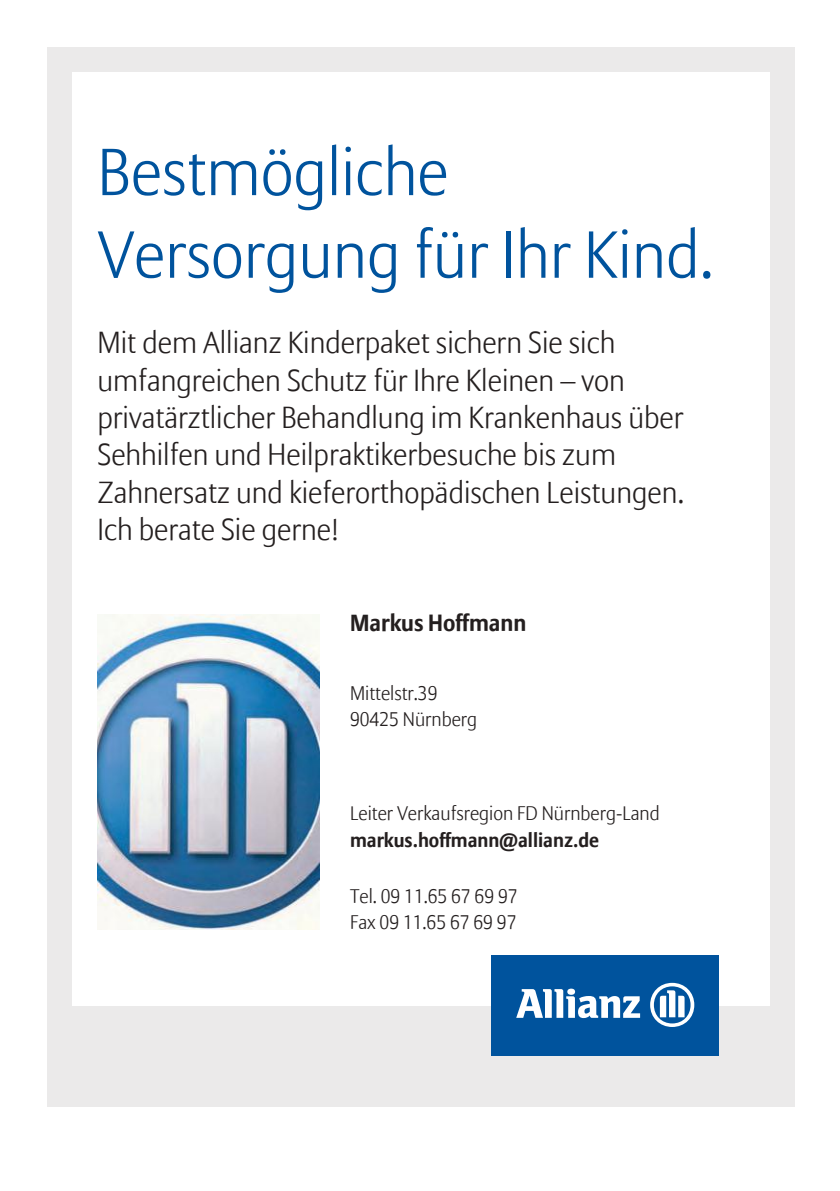
<style>
.page{position:relative;width:840px;height:1191px;background:#fff}
.page>*{position:absolute;margin:0;border:0;box-sizing:border-box;transform-origin:0 0}
.t1{font:300 65.8px/82.6px "Allianz Sans";color:#00539d}
.t2{font:300 30.2px/37.4px "Allianz Sans";color:#241f1f}
.t3{font:700 23.2px "Allianz Sans";color:#241f1f}
.t4{font:300 19.6px/26.2px "Allianz Sans";color:#241f1f}
.t5{font:700 19.6px "Allianz Sans";color:#241f1f}
</style>
<div class="page">
<div style="left:47px;top:47px;width:747px;height:1059px;background:#ebeaea"></div>
<div style="left:72px;top:72px;width:696px;height:933px;background:#fff"></div>
<div style="left:491px;top:955px;width:227px;height:101px;background:#00539d"></div>
<svg style="left:516px;top:988px;width:123px;height:30px"></svg>
<svg style="left:650px;top:982px;width:44px;height:45px"></svg>
<img style="left:97px;top:614px;width:222px;height:315px">
<h1 class="t1" style="left:97px;top:134px;width:617px">Bestmögliche<br>Versorgung für Ihr Kind.</h1>
<p class="t2" style="left:97px;top:325px;width:587px">Mit dem Allianz Kinderpaket sichern Sie sich umfangreichen Schutz für Ihre Kleinen – von privatärztlicher Behandlung im Krankenhaus über Sehhilfen und Heilpraktikerbesuche bis zum Zahnersatz und kieferorthopädischen Leistungen.<br>Ich berate Sie gerne!</p>
<p class="t3" style="left:350px;top:609px;width:177px">Markus Hoffmann</p>
<p class="t4" style="left:350px;top:681px;width:128px">Mittelstr.39<br>90425 Nürnberg</p>
<p class="t4" style="left:350px;top:801px;width:311px">Leiter Verkaufsregion FD Nürnberg-Land</p>
<p class="t5" style="left:350px;top:827px;width:250px">markus.hoffmann@allianz.de</p>
<p class="t4" style="left:350px;top:884px;width:169px">Tel. 09 11.65 67 69 97<br>Fax 09 11.65 67 69 97</p>
</div>
